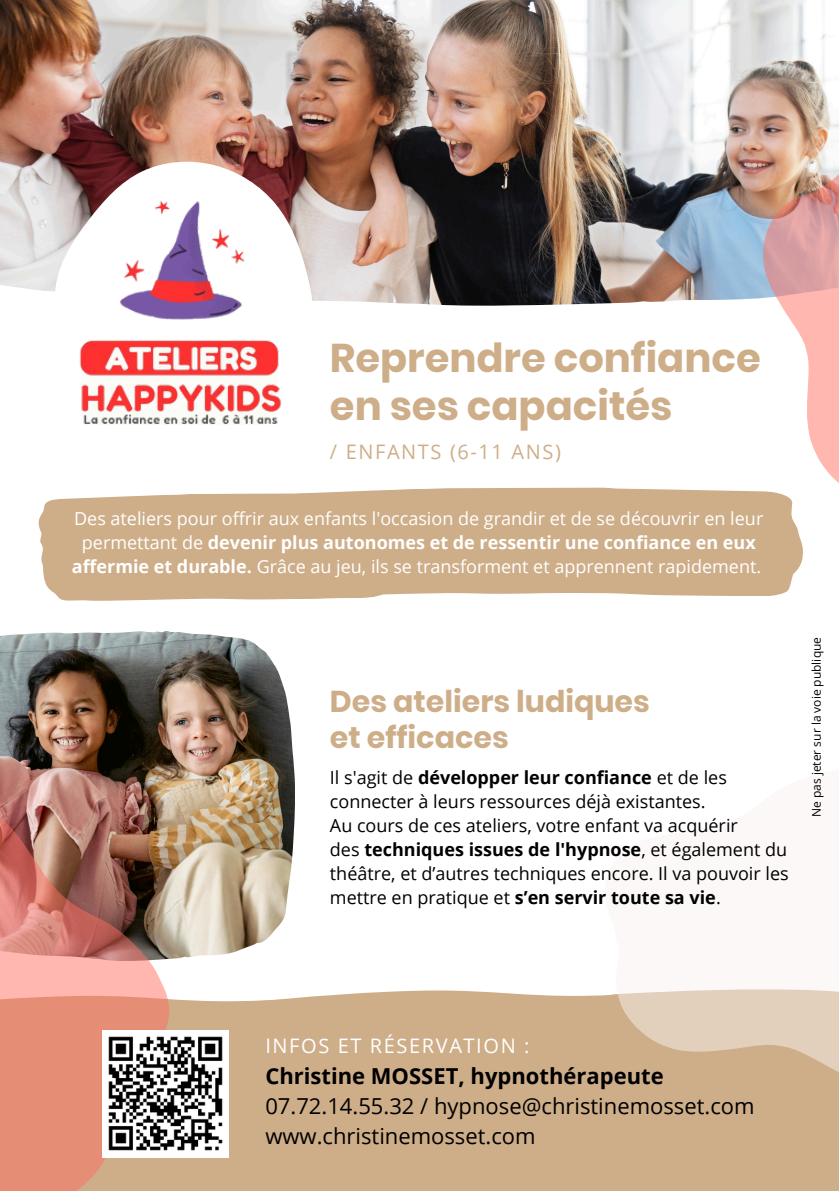
<style>
.page{position:relative;width:839px;height:1191px;background:#fff}
.page>*{position:absolute;margin:0;border:0;box-sizing:border-box;transform-origin:0 0}
.t1{font:700 40px/48px "Poppins";color:#ceae89}
.t2{font:700 30px/36px "Poppins";color:#ceae89}
.t3{font:22px/30px "Open Sans";color:#000}
.t4{font:20px "Open Sans";letter-spacing:.08em;color:#fff}
.t5{font:20px "Open Sans";letter-spacing:.08em;color:#ceae89}
.t6{font:18px/24px "Open Sans";color:#000}
.t7{font:18px/24px "Open Sans";color:#fff;text-align:center}
.t8{font:12px "Open Sans";color:#000}
.s1{font-weight:700}
</style>
<div class="page">
<img style="left:0;top:0;width:830px;height:305px">
<img style="left:29px;top:138px;width:301px;height:167px">
<img style="left:42px;top:173px;width:274px;height:252px">
<img style="left:0;top:631px;width:295px;height:324px">
<img style="left:678px;top:119px;width:160px;height:363px">
<div style="left:221px;top:990px;width:305px;height:201px;background:#ceae89"></div>
<div style="left:526px;top:994px;width:19px;height:197px;background:#ceae89"></div>
<img style="left:0;top:768px;width:221px;height:423px">
<svg style="left:545px;top:989px;width:293px;height:202px;fill:#ceae89"></svg>
<svg style="left:38px;top:493px;width:237px;height:108px;fill:#ceae89"></svg>
<svg style="left:275px;top:487px;width:332px;height:113px;fill:#ceae89"></svg>
<div style="left:437px;top:488px;width:366px;height:108px;background:#ceae89"></div>
<div style="left:102px;top:1030px;width:127px;height:127px;background:#fff"></div>
<img style="left:108px;top:1036px;width:115px;height:115px">
<p class="t1" style="left:330px;top:334px;width:432px">Reprendre confiance en ses capacités</p>
<p class="t5" style="left:330px;top:438px;width:232px">/ ENFANTS (6-11 ANS)</p>
<h1 class="t7" style="left:72px;top:507px;width:693px">Des ateliers pour offrir aux enfants l'occasion de grandir et de se découvrir en leur permettant de <span class="s1">devenir plus autonomes et de ressentir une confiance en eux affermie et durable.</span> Grâce au jeu, ils se transforment et apprennent rapidement.</h1>
<p class="t2" style="left:330px;top:683px;width:321px">Des ateliers ludiques et efficaces</p>
<h3 class="t6" style="left:330px;top:765px;width:460px">Il s'agit de <span class="s1">développer leur confiance</span> et de les connecter à leurs ressources déjà existantes.<br>Au cours de ces ateliers, votre enfant va acquérir<br>des <span class="s1">techniques issues de l'hypnose</span>, et également du théâtre, et d’autres techniques encore. Il va pouvoir les mettre en pratique et <span class="s1">s’en servir toute sa vie</span>.</h3>
<h5 class="t8" style="left:808px;top:817px;width:181px;rotate:-90deg">Ne pas jeter sur la voie publique</h5>
<p class="t4" style="left:265px;top:1031px;width:265px">INFOS ET RÉSERVATION :</p>
<p class="t3" style="left:265px;top:1061px;width:490px"><span class="s1">Christine MOSSET, hypnothérapeute<br></span>07.72.14.55.32 / hypnose@christinemosset.com www.christinemosset.com</p>
</div>
